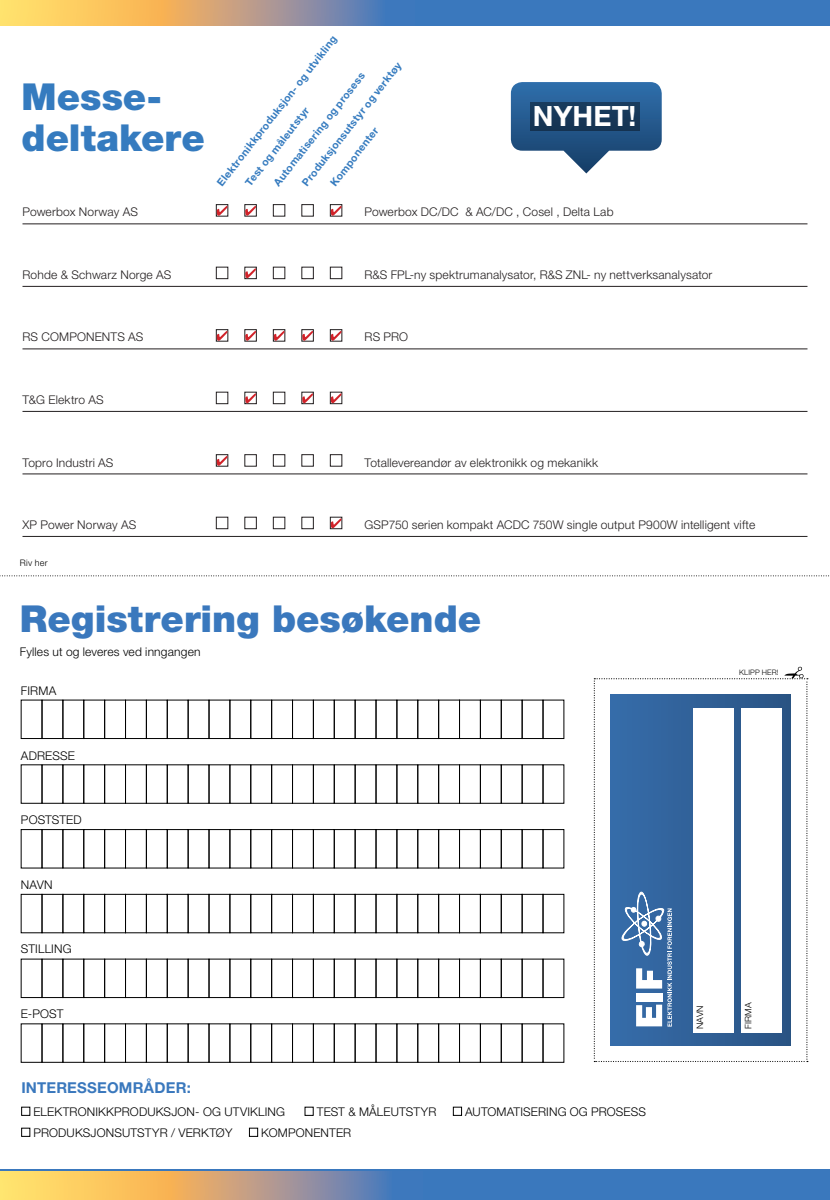
<style>
.page{position:relative;width:830px;height:1200px;background:#fff}
.page>*{position:absolute;margin:0;border:0;box-sizing:border-box;transform-origin:0 0}
.t1{font:900 37.2px "Helvetica Neue LT Std";color:#3a78bd}
.t2{font:900 37.2px "Helvetica Neue LT Std";color:#357bbf}
.t3{font:700 27.9px "Helvetica Neue LT Std";letter-spacing:.005em;color:#fff}
.t4{font:700 15px "Helvetica Neue LT Std";letter-spacing:.015em;color:#3a78bd}
.t5{font:300 12px "Helvetica Neue LT Std";letter-spacing:.015em;color:#231f20}
.t6{font:300 12px "Helvetica Neue LT Std";letter-spacing:.015em;color:#000}
.t7{font:700 10.5px/22.4px "Helvetica Neue LT Std";color:#357bbf}
.t8{font:300 9px "Helvetica Neue LT Std";letter-spacing:.025em;color:#000}
.t9{font:300 7.5px "Helvetica Neue LT Std";letter-spacing:.02em;color:#000}
</style>
<div class="page">
<div style="left:21px;top:1107px;width:9px;height:9px;border:1px solid #000"></div>
<div style="left:305px;top:1107px;width:8px;height:9px;border:1px solid #000"></div>
<div style="left:453px;top:1107px;width:9px;height:9px;border:1px solid #000"></div>
<div style="left:21px;top:1128px;width:9px;height:9px;border:1px solid #000"></div>
<div style="left:249px;top:1128px;width:9px;height:9px;border:1px solid #000"></div>
<svg style="left:21px;top:700px;width:543px;height:39px"></svg>
<svg style="left:21px;top:764px;width:543px;height:40px"></svg>
<svg style="left:21px;top:829px;width:543px;height:39px"></svg>
<svg style="left:21px;top:894px;width:543px;height:39px"></svg>
<svg style="left:21px;top:959px;width:543px;height:39px"></svg>
<svg style="left:21px;top:1023px;width:543px;height:40px"></svg>
<svg style="left:0;top:575px;width:829px;height:2px"></svg>
<svg style="left:594px;top:667px;width:214px;height:395px"></svg>
<div style="left:0;top:0;width:830px;height:26px;background:#3a78bd"></div>
<svg style="left:0;top:0;width:380px;height:26px"></svg>
<div style="left:0;top:1169px;width:830px;height:31px;background:#3a78bd"></div>
<svg style="left:0;top:1171px;width:387px;height:29px"></svg>
<svg style="left:511px;top:82px;width:151px;height:91px"></svg>
<div style="left:530px;top:102px;width:110px;height:29px;background:#173859"></div>
<hr style="left:23px;top:224px;width:784px;height:1px;background:#231f20">
<hr style="left:23px;top:286px;width:784px;height:1px;background:#231f20">
<hr style="left:23px;top:349px;width:784px;height:1px;background:#231f20">
<hr style="left:23px;top:411px;width:784px;height:1px;background:#231f20">
<hr style="left:23px;top:474px;width:784px;height:1px;background:#231f20">
<hr style="left:23px;top:536px;width:784px;height:1px;background:#231f20">
<div style="left:216px;top:204px;width:12px;height:12px;border:1px solid #231f20"></div>
<svg style="left:217px;top:206px;width:10px;height:10px"></svg>
<div style="left:245px;top:204px;width:12px;height:12px;border:1px solid #231f20"></div>
<svg style="left:245px;top:206px;width:11px;height:10px"></svg>
<div style="left:273px;top:204px;width:12px;height:12px;border:1px solid #231f20"></div>
<div style="left:302px;top:204px;width:12px;height:12px;border:1px solid #231f20"></div>
<div style="left:330px;top:204px;width:12px;height:12px;border:1px solid #231f20"></div>
<svg style="left:331px;top:206px;width:10px;height:10px"></svg>
<div style="left:216px;top:267px;width:12px;height:12px;border:1px solid #231f20"></div>
<div style="left:245px;top:267px;width:12px;height:12px;border:1px solid #231f20"></div>
<svg style="left:245px;top:268px;width:11px;height:10px"></svg>
<div style="left:273px;top:267px;width:12px;height:12px;border:1px solid #231f20"></div>
<div style="left:302px;top:267px;width:12px;height:12px;border:1px solid #231f20"></div>
<div style="left:330px;top:267px;width:12px;height:12px;border:1px solid #231f20"></div>
<div style="left:216px;top:329px;width:12px;height:12px;border:1px solid #231f20"></div>
<svg style="left:217px;top:331px;width:10px;height:10px"></svg>
<div style="left:245px;top:329px;width:12px;height:12px;border:1px solid #231f20"></div>
<svg style="left:245px;top:331px;width:11px;height:10px"></svg>
<div style="left:273px;top:329px;width:12px;height:12px;border:1px solid #231f20"></div>
<svg style="left:274px;top:331px;width:10px;height:10px"></svg>
<div style="left:302px;top:329px;width:12px;height:12px;border:1px solid #231f20"></div>
<svg style="left:302px;top:331px;width:11px;height:10px"></svg>
<div style="left:330px;top:329px;width:12px;height:12px;border:1px solid #231f20"></div>
<svg style="left:331px;top:331px;width:10px;height:10px"></svg>
<div style="left:216px;top:392px;width:12px;height:12px;border:1px solid #231f20"></div>
<div style="left:245px;top:392px;width:12px;height:12px;border:1px solid #231f20"></div>
<svg style="left:245px;top:393px;width:11px;height:10px"></svg>
<div style="left:273px;top:392px;width:12px;height:12px;border:1px solid #231f20"></div>
<div style="left:302px;top:392px;width:12px;height:12px;border:1px solid #231f20"></div>
<svg style="left:302px;top:393px;width:11px;height:10px"></svg>
<div style="left:330px;top:392px;width:12px;height:12px;border:1px solid #231f20"></div>
<svg style="left:331px;top:393px;width:10px;height:10px"></svg>
<div style="left:216px;top:454px;width:12px;height:12px;border:1px solid #231f20"></div>
<svg style="left:217px;top:456px;width:10px;height:10px"></svg>
<div style="left:245px;top:454px;width:12px;height:12px;border:1px solid #231f20"></div>
<div style="left:273px;top:454px;width:12px;height:12px;border:1px solid #231f20"></div>
<div style="left:302px;top:454px;width:12px;height:12px;border:1px solid #231f20"></div>
<div style="left:330px;top:454px;width:12px;height:12px;border:1px solid #231f20"></div>
<div style="left:216px;top:517px;width:12px;height:12px;border:1px solid #231f20"></div>
<div style="left:245px;top:517px;width:12px;height:12px;border:1px solid #231f20"></div>
<div style="left:273px;top:517px;width:12px;height:12px;border:1px solid #231f20"></div>
<div style="left:302px;top:517px;width:12px;height:12px;border:1px solid #231f20"></div>
<div style="left:330px;top:517px;width:12px;height:12px;border:1px solid #231f20"></div>
<svg style="left:331px;top:518px;width:10px;height:10px"></svg>
<h1 class="t2" style="left:22px;top:74px;width:142px">Messe-</h1>
<h1 class="t2" style="left:22px;top:115px;width:185px">deltakere</h1>
<p class="t7" style="left:221px;top:164px;width:171px;text-indent:-17px;rotate:-52deg">Elektronikkproduksjon- og utvikling<br>Test og måleutstyr</p>
<p class="t7" style="left:295px;top:177px;width:156px;rotate:-52deg">Produksjonsutstyr og verktøy</p>
<p class="t7" style="left:267px;top:177px;width:142px;rotate:-52deg">Automatisering og prosess</p>
<p class="t7" style="left:324px;top:177px;width:73px;rotate:-52deg">Komponenter</p>
<h2 class="t3" style="left:533px;top:99px;width:105px">NYHET!</h2>
<p class="t5" style="left:23px;top:205px;width:117px">Powerbox Norway AS</p>
<p class="t5" style="left:364px;top:205px;width:251px">Powerbox DC/DC &amp; AC/DC , Cosel , Delta Lab</p>
<p class="t5" style="left:22px;top:267px;width:150px">Rohde &amp; Schwarz Norge AS</p>
<p class="t5" style="left:364px;top:267px;width:349px">R&amp;S FPL-ny spektrumanalysator, R&amp;S ZNL- ny nettverksanalysator</p>
<p class="t5" style="left:22px;top:330px;width:122px">RS COMPONENTS AS</p>
<p class="t5" style="left:364px;top:330px;width:45px">RS PRO</p>
<p class="t5" style="left:22px;top:392px;width:83px">T&amp;G Elektro AS</p>
<p class="t5" style="left:22px;top:455px;width:92px">Topro Industri AS</p>
<p class="t5" style="left:364px;top:455px;width:235px">Totallevereandør av elektronikk og mekanikk</p>
<p class="t5" style="left:22px;top:517px;width:115px">XP Power Norway AS</p>
<p class="t5" style="left:364px;top:517px;width:392px">GSP750 serien kompakt ACDC 750W single output P900W intelligent vifte</p>
<p class="t8" style="left:20px;top:557px;width:29px">Riv her</p>
<h1 class="t1" style="left:20px;top:596px;width:463px">Registrering besøkende</h1>
<p class="t6" style="left:20px;top:645px;width:182px">Fylles ut og leveres ved inngangen</p>
<p class="t6" style="left:21px;top:683px;width:37px">FIRMA</p>
<p class="t6" style="left:21px;top:748px;width:55px">ADRESSE</p>
<p class="t6" style="left:21px;top:812px;width:62px">POSTSTED</p>
<p class="t6" style="left:21px;top:877px;width:33px">NAVN</p>
<p class="t6" style="left:21px;top:941px;width:52px">STILLING</p>
<p class="t9" style="left:739px;top:668px;width:41px">KLIPP HER!</p>
<p class="t6" style="left:21px;top:1006px;width:44px">E-POST</p>
<p class="t8" style="left:694px;top:1029px;width:25px;rotate:-90deg">NAVN</p>
<p class="t8" style="left:743px;top:1029px;width:28px;rotate:-90deg">FIRMA</p>
<p class="t4" style="left:21px;top:1078px;width:171px">INTERESSEOMRÅDER:</p>
<p class="t6" style="left:33px;top:1104px;width:253px">ELEKTRONIKKPRODUKSJON- OG UTVIKLING</p>
<p class="t6" style="left:317px;top:1104px;width:121px">TEST &amp; MÅLEUTSTYR</p>
<p class="t6" style="left:465px;top:1104px;width:182px">AUTOMATISERING OG PROSESS</p>
<p class="t6" style="left:33px;top:1125px;width:200px">PRODUKSJONSUTSTYR / VERKTØY</p>
<p class="t6" style="left:261px;top:1125px;width:91px">KOMPONENTER</p>
</div>
